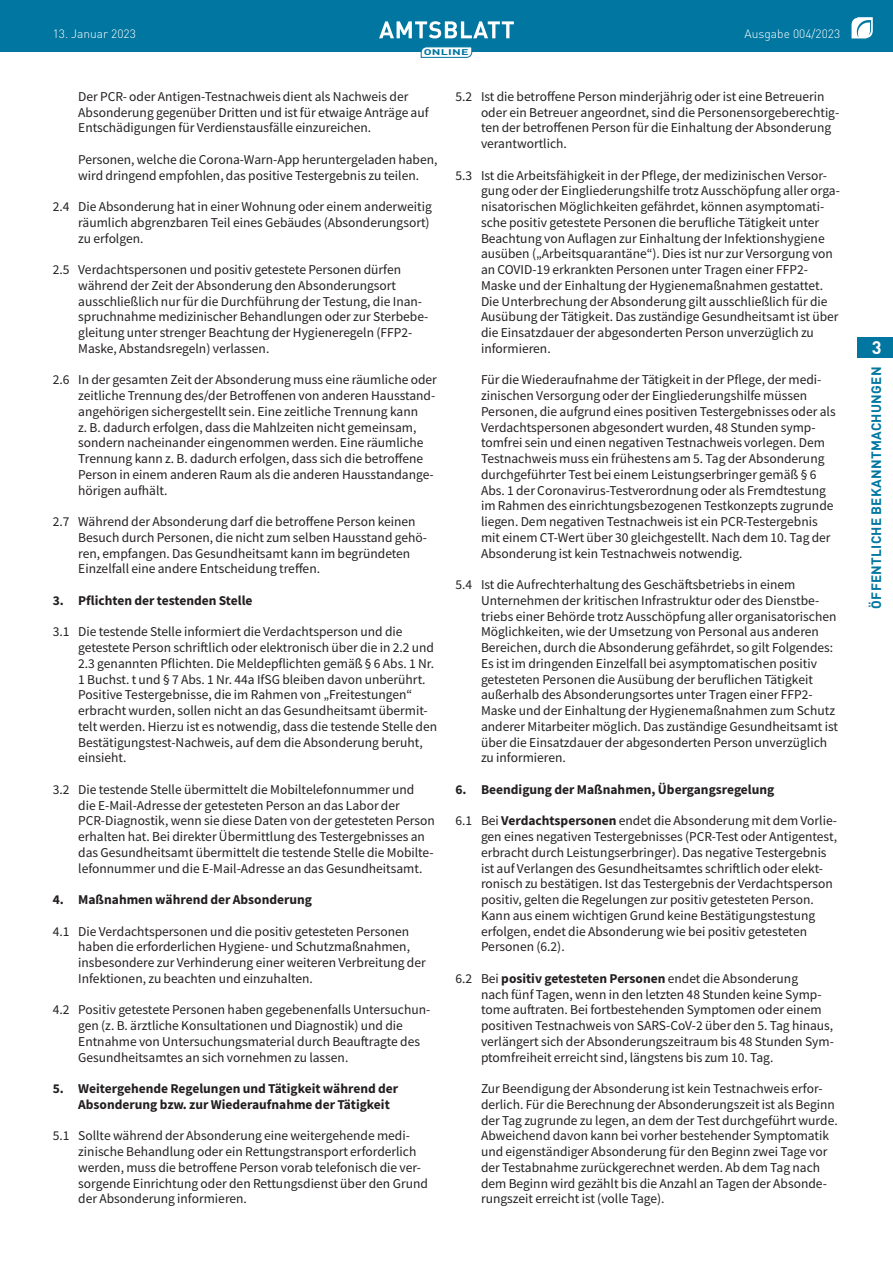
<style>
.page{position:relative;width:893px;height:1263px;background:#fff}
.page>*{position:absolute;margin:0;border:0;box-sizing:border-box;transform-origin:0 0}
.t1{font:700 18px "DIN Pro";color:#fff}
._2022_-_Brotschrift{font:13.5px/15.8px "Source Sans Pro";color:#231f20}
._2022_-_Brotschrift-2{font:700 13.5px/15.8px "Source Sans Pro";color:#231f20}
.t2{font:700 13.5px "DIN Pro";letter-spacing:.02em;color:#0076a0}
.t3{font:300 12px "DIN Pro";color:#fff}
.t4{font:700 8.25px "DIN Pro";letter-spacing:.02em;color:#0076a0;scale:1.5 1}
.s1{font-weight:700}
</style>
<div class="page">
<div style="left:0;top:0;width:893px;height:51px;background:#0076a0"></div>
<svg style="left:851px;top:17px;width:22px;height:21px"></svg>
<svg style="left:379px;top:21px;width:135px;height:17px"></svg>
<svg style="left:421px;top:47px;width:51px;height:11px"></svg>
<div style="left:857px;top:337px;width:36px;height:21px;background:#0076a0"></div>
<p class="t3" style="left:53px;top:25px;width:85px">13. Januar 2023</p>
<p class="t3" style="left:745px;top:25px;width:97px">Ausgabe 004/2023</p>
<p class="t4" style="left:424px;top:45px;width:31px">ONLINE</p>
<p class="_2022_-_Brotschrift" style="left:78px;top:88px;width:352px">Der PCR- oder Antigen-Testnachweis dient als Nachweis der<br>Absonderung gegenüber Dritten und ist für etwaige Anträge auf<br>Entschädigungen für Verdienstausfälle einzureichen.</p>
<p class="_2022_-_Brotschrift" style="left:78px;top:151px;width:361px">Personen, welche die Corona-Warn-App heruntergeladen haben, wird dringend empfohlen, das positive Testergebnis zu teilen.</p>
<p class="_2022_-_Brotschrift" style="left:78px;top:199px;width:355px;text-indent:-26px">2.4 Die Absonderung hat in einer Wohnung oder einem anderweitig räumlich abgrenzbaren Teil eines Gebäudes (Absonderungsort) zu erfolgen.</p>
<p class="_2022_-_Brotschrift" style="left:78px;top:262px;width:352px;text-indent:-26px">2.5 Verdachtspersonen und positiv getestete Personen dürfen während der Zeit der Absonderung den Absonderungsort ausschließlich nur für die Durchführung der Testung, die Inan&shy;spruchnahme medizinischer Behandlungen oder zur Sterbebe&shy;gleitung unter strenger Beachtung der Hygieneregeln (FFP2- Maske, Abstandsregeln) verlassen.</p>
<p class="_2022_-_Brotschrift" style="left:78px;top:372px;width:360px;text-indent:-26px">2.6 In der gesamten Zeit der Absonderung muss eine räumliche oder zeitliche Trennung des/der Betroffenen von anderen Hausstand&shy;angehörigen sichergestellt sein. Eine zeitliche Trennung kann<br>z. B. dadurch erfolgen, dass die Mahlzeiten nicht gemeinsam, sondern nacheinander eingenommen werden. Eine räumliche Trennung kann z. B. dadurch erfolgen, dass sich die betroffene Person in einem anderen Raum als die anderen Hausstandange&shy;hörigen aufhält.</p>
<p class="_2022_-_Brotschrift" style="left:78px;top:514px;width:350px;text-indent:-26px">2.7 Während der Absonderung darf die betroffene Person keinen Besuch durch Personen, die nicht zum selben Hausstand gehö&shy;ren, empfangen. Das Gesundheitsamt kann im begründeten Einzelfall eine andere Entscheidung treffen.</p>
<p class="_2022_-_Brotschrift-2" style="left:53px;top:592px;width:201px">3. Pflichten der testenden Stelle</p>
<p class="_2022_-_Brotschrift" style="left:78px;top:624px;width:360px;text-indent:-26px">3.1 Die testende Stelle informiert die Verdachtsperson und die getestete Person schriftlich oder elektronisch über die in 2.2 und 2.3 genannten Pflichten. Die Meldepflichten gemäß § 6 Abs. 1 Nr.<br>1 Buchst. t und § 7 Abs. 1 Nr. 44a IfSG bleiben davon unberührt.<br>Positive Testergebnisse, die im Rahmen von „Freitestungen“ erbracht wurden, sollen nicht an das Gesundheitsamt übermit&shy;telt werden. Hierzu ist es notwendig, dass die testende Stelle den Bestätigungstest-Nachweis, auf dem die Absonderung beruht, einsieht.</p>
<p class="_2022_-_Brotschrift" style="left:78px;top:781px;width:358px;text-indent:-26px">3.2 Die testende Stelle übermittelt die Mobiltelefonnummer und die E-Mail-Adresse der getesteten Person an das Labor der PCR-Diagnostik, wenn sie diese Daten von der getesteten Person erhalten hat. Bei direkter Übermittlung des Testergebnisses an das Gesundheitsamt übermittelt die testende Stelle die Mobilte&shy;lefonnummer und die E-Mail-Adresse an das Gesundheitsamt.</p>
<p class="_2022_-_Brotschrift-2" style="left:53px;top:891px;width:261px">4. Maßnahmen während der Absonderung</p>
<p class="_2022_-_Brotschrift" style="left:78px;top:923px;width:349px;text-indent:-26px">4.1 Die Verdachtspersonen und die positiv getesteten Personen haben die erforderlichen Hygiene- und Schutzmaßnahmen, insbesondere zur Verhinderung einer weiteren Verbreitung der Infektionen, zu beachten und einzuhalten.</p>
<p class="_2022_-_Brotschrift" style="left:78px;top:1002px;width:354px;text-indent:-26px">4.2 Positiv getestete Personen haben gegebenenfalls Untersuchun&shy;gen (z. B. ärztliche Konsultationen und Diagnostik) und die Entnahme von Untersuchungsmaterial durch Beauftragte des Gesundheitsamtes an sich vornehmen zu lassen.</p>
<p class="_2022_-_Brotschrift-2" style="left:78px;top:1080px;width:321px;text-indent:-26px">5. Weitergehende Regelungen und Tätigkeit während der<br>Absonderung bzw. zur Wiederaufnahme der Tätigkeit</p>
<p class="_2022_-_Brotschrift" style="left:78px;top:1128px;width:351px;text-indent:-26px">5.1 Sollte während der Absonderung eine weitergehende medi&shy;zinische Behandlung oder ein Rettungstransport erforderlich werden, muss die betroffene Person vorab telefonisch die ver&shy;sorgende Einrichtung oder den Rettungsdienst über den Grund der Absonderung informieren.</p>
<p class="_2022_-_Brotschrift" style="left:481px;top:88px;width:360px;text-indent:-26px">5.2 Ist die betroffene Person minderjährig oder ist eine Betreuerin oder ein Betreuer angeordnet, sind die Personensorgeberechtig&shy;ten der betroffenen Person für die Einhaltung der Absonderung verantwortlich.</p>
<p class="_2022_-_Brotschrift" style="left:481px;top:167px;width:360px;text-indent:-26px">5.3 Ist die Arbeitsfähigkeit in der Pflege, der medizinischen Versor&shy;gung oder der Eingliederungshilfe trotz Ausschöpfung aller orga&shy;nisatorischen Möglichkeiten gefährdet, können asymptomati&shy;sche positiv getestete Personen die berufliche Tätigkeit unter Beachtung von Auflagen zur Einhaltung der Infektionshygiene ausüben („Arbeitsquarantäne“). Dies ist nur zur Versorgung von an COVID-19 erkrankten Personen unter Tragen einer FFP2- Maske und der Einhaltung der Hygienemaßnahmen gestattet.<br>Die Unterbrechung der Absonderung gilt ausschließlich für die Ausübung der Tätigkeit. Das zuständige Gesundheitsamt ist über die Einsatzdauer der abgesonderten Person unverzüglich zu informieren.</p>
<p class="_2022_-_Brotschrift" style="left:481px;top:372px;width:356px">Für die Wiederaufnahme der Tätigkeit in der Pflege, der medi&shy;zinischen Versorgung oder der Eingliederungshilfe müssen Personen, die aufgrund eines positiven Testergebnisses oder als Verdachtspersonen abgesondert wurden, 48 Stunden symp&shy;tomfrei sein und einen negativen Testnachweis vorlegen. Dem Testnachweis muss ein frühestens am 5. Tag der Absonderung durchgeführter Test bei einem Leistungserbringer gemäß § 6<br>Abs. 1 der Coronavirus-Testverordnung oder als Fremdtestung im Rahmen des einrichtungsbezogenen Testkonzepts zugrunde liegen. Dem negativen Testnachweis ist ein PCR-Testergebnis mit einem CT-Wert über 30 gleichgestellt. Nach dem 10. Tag der Absonderung ist kein Testnachweis notwendig.</p>
<p class="_2022_-_Brotschrift" style="left:481px;top:577px;width:359px;text-indent:-26px">5.4 Ist die Aufrechterhaltung des Geschäftsbetriebs in einem Unternehmen der kritischen Infrastruktur oder des Dienstbe&shy;triebs einer Behörde trotz Ausschöpfung aller organisatorischen Möglichkeiten, wie der Umsetzung von Personal aus anderen Bereichen, durch die Absonderung gefährdet, so gilt Folgendes:<br>Es ist im dringenden Einzelfall bei asymptomatischen positiv getesteten Personen die Ausübung der beruflichen Tätigkeit außerhalb des Absonderungsortes unter Tragen einer FFP2- Maske und der Einhaltung der Hygienemaßnahmen zum Schutz anderer Mitarbeiter möglich. Das zuständige Gesundheitsamt ist über die Einsatzdauer der abgesonderten Person unverzüglich zu informieren.</p>
<p class="_2022_-_Brotschrift-2" style="left:455px;top:781px;width:320px">6. Beendigung der Maßnahmen, Übergangsregelung</p>
<p class="_2022_-_Brotschrift" style="left:481px;top:813px;width:358px;text-indent:-26px">6.1 Bei <span class="s1">Verdachtspersonen</span> endet die Absonderung mit dem Vorlie&shy;gen eines negativen Testergebnisses (PCR-Test oder Antigentest, erbracht durch Leistungserbringer). Das negative Testergebnis ist auf Verlangen des Gesundheitsamtes schriftlich oder elekt&shy;ronisch zu bestätigen. Ist das Testergebnis der Verdachtsperson positiv, gelten die Regelungen zur positiv getesteten Person.<br>Kann aus einem wichtigen Grund keine Bestätigungstestung erfolgen, endet die Absonderung wie bei positiv getesteten Personen (6.2).</p>
<p class="_2022_-_Brotschrift" style="left:481px;top:970px;width:354px;text-indent:-26px">6.2 Bei <span class="s1">positiv getesteten Personen</span> endet die Absonderung<br>nach fünf Tagen, wenn in den letzten 48 Stunden keine Symp&shy;tome auftraten. Bei fortbestehenden Symptomen oder einem positiven Testnachweis von SARS-CoV-2 über den 5. Tag hinaus, verlängert sich der Absonderungszeitraum bis 48 Stunden Sym&shy;ptomfreiheit erreicht sind, längstens bis zum 10. Tag.</p>
<p class="_2022_-_Brotschrift" style="left:481px;top:1081px;width:358px">Zur Beendigung der Absonderung ist kein Testnachweis erfor&shy;derlich. Für die Berechnung der Absonderungszeit ist als Beginn der Tag zugrunde zu legen, an dem der Test durchgeführt wurde.<br>Abweichend davon kann bei vorher bestehender Symptomatik und eigenständiger Absonderung für den Beginn zwei Tage vor der Testabnahme zurückgerechnet werden. Ab dem Tag nach dem Beginn wird gezählt bis die Anzahl an Tagen der Absonde&shy;rungszeit erreicht ist (volle Tage).</p>
<h1 class="t1" style="left:872px;top:333px;width:11px">3</h1>
<p class="t2" style="left:865px;top:609px;width:243px;rotate:-90deg">ÖFFENTLICHE BEKANNTMACHUNGEN</p>
</div>
